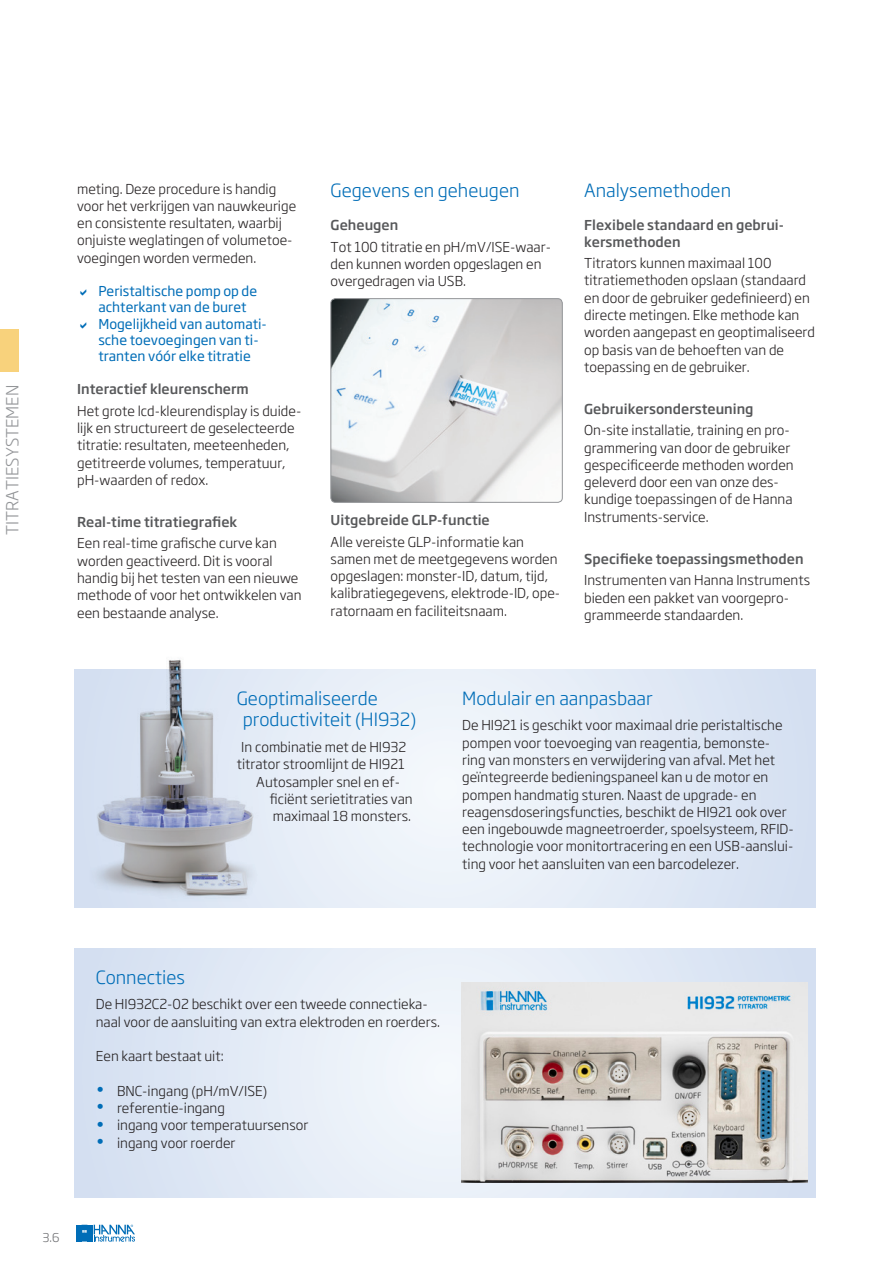
<style>
.page{position:relative;width:893px;height:1263px;background:#fff}
.page>*{position:absolute;margin:0;border:0;box-sizing:border-box;transform-origin:0 0}
.Titel_2{font:300 18px/21.6px "Soho Gothic Pro";color:#006db7}
.t1{font:300 16.5px "Soho Gothic Pro";color:#939598}
.t2{font:300 13.5px/17.2px "Soho Gothic Pro";color:#231f20}
.Titel_3{font:500 13.5px/16.2px "Soho Gothic Pro";color:#57585a}
.t3{font:13.5px/16.2px "Soho Gothic Pro";color:#006db7}
.t4{font:300 12px "Soho Gothic Pro";color:#6c6d70}
</style>
<div class="page">
<svg style="left:75px;top:948px;width:741px;height:249px;background:#e2eaf5"></svg>
<svg style="left:314px;top:669px;width:502px;height:238px;background:#e5ecf7"></svg>
<img style="left:74px;top:659px;width:240px;height:249px">
<img style="left:461px;top:983px;width:347px;height:199px">
<img style="left:331px;top:299px;width:231px;height:203px">
<div style="left:331px;top:298px;width:231px;height:204px;border:1px solid #939598;border-radius:5px"></div>
<svg style="left:77px;top:1224px;width:58px;height:18px"></svg>
<div style="left:0;top:329px;width:19px;height:43px;background:#f8d27c"></div>
<p class="t1" style="left:0;top:535px;width:152px;rotate:-90deg">TITRATIESYSTEMEN</p>
<p class="t2" style="left:77px;top:179px;width:221px">meting. Deze procedure is handig voor het verkrijgen van nauwkeurige en consistente resultaten, waarbij onjuiste weglatingen of volumetoe&shy;voegingen worden vermeden.</p>
<p class="t3" style="left:98px;top:282px;width:160px">Peristaltische pomp op de achterkant van de buret</p>
<p class="t3" style="left:98px;top:315px;width:170px">Mogelijkheid van automati&shy;sche toevoegingen van ti&shy;tranten vóór elke titratie</p>
<p class="Titel_3" style="left:77px;top:380px;width:173px">Interactief kleurenscherm</p>
<p class="t2" style="left:77px;top:401px;width:226px">Het grote lcd-kleurendisplay is duide&shy;lijk en structureert de geselecteerde titratie: resultaten, meeteenheden, getitreerde volumes, temperatuur, pH-waarden of redox.</p>
<p class="Titel_3" style="left:77px;top:513px;width:162px">Real-time titratiegrafiek</p>
<p class="t2" style="left:77px;top:534px;width:226px">Een real-time grafische curve kan worden geactiveerd. Dit is vooral handig bij het testen van een nieuwe methode of voor het ontwikkelen van een bestaande analyse.</p>
<p class="Titel_2" style="left:331px;top:179px;width:190px">Gegevens en geheugen</p>
<p class="Titel_3" style="left:331px;top:216px;width:69px">Geheugen</p>
<p class="t2" style="left:331px;top:237px;width:222px">Tot 100 titratie en pH/mV/ISE-waar&shy;den kunnen worden opgeslagen en overgedragen via USB.</p>
<p class="Titel_3" style="left:331px;top:511px;width:161px">Uitgebreide GLP-functie</p>
<p class="t2" style="left:331px;top:532px;width:231px">Alle vereiste GLP-informatie kan samen met de meetgegevens worden opgeslagen: monster-ID, datum, tijd, kalibratiegegevens, elektrode-ID, ope&shy;ratornaam en faciliteitsnaam.</p>
<p class="Titel_2" style="left:584px;top:179px;width:148px">Analysemethoden</p>
<p class="Titel_3" style="left:584px;top:216px;width:201px">Flexibele standaard en gebrui&shy;kersmethoden</p>
<p class="t2" style="left:584px;top:254px;width:232px">Titrators kunnen maximaal 100 titratiemethoden opslaan (standaard en door de gebruiker gedefinieerd) en directe metingen. Elke methode kan worden aangepast en geoptimaliseerd op basis van de behoeften van de toepassing en de gebruiker.</p>
<p class="Titel_3" style="left:584px;top:400px;width:171px">Gebruikersondersteuning</p>
<p class="t2" style="left:584px;top:421px;width:211px">On-site installatie, training en pro&shy;grammering van door de gebruiker gespecificeerde methoden worden geleverd door een van onze des&shy;kundige toepassingen of de Hanna<br>Instruments-service.</p>
<p class="Titel_3" style="left:584px;top:550px;width:221px">Specifieke toepassingsmethoden</p>
<p class="t2" style="left:584px;top:571px;width:227px">Instrumenten van Hanna Instruments bieden een pakket van voorgepro&shy;grammeerde standaarden.</p>
<p class="Titel_2" style="left:243px;top:686px;width:175px;text-indent:-6px">Geoptimaliseerde productiviteit (HI932)</p>
<p class="t2" style="left:241px;top:738px;width:167px">In combinatie met de HI932</p>
<p class="t2" style="left:237px;top:755px;width:170px">titrator stroomlijnt de HI921</p>
<p class="t2" style="left:256px;top:772px;width:145px">Autosampler snel en ef-</p>
<p class="t2" style="left:270px;top:789px;width:144px">ficiënt serietitraties van</p>
<p class="t2" style="left:273px;top:807px;width:140px">maximaal 18 monsters.</p>
<p class="Titel_2" style="left:462px;top:686px;width:192px">Modulair en aanpasbaar</p>
<p class="t2" style="left:462px;top:716px;width:333px">De HI921 is geschikt voor maximaal drie peristaltische pompen voor toevoeging van reagentia, bemonste&shy;ring van monsters en verwijdering van afval. Met het geïntegreerde bedieningspaneel kan u de motor en pompen handmatig sturen. Naast de upgrade- en reagensdoseringsfuncties, beschikt de HI921 ook over een ingebouwde magneetroerder, spoelsysteem, RFID&shy;technologie voor monitortracering en een USB-aanslui&shy;ting voor het aansluiten van een barcodelezer.</p>
<p class="t4" style="left:43px;top:1228px;width:19px">3.6</p>
<p class="Titel_2" style="left:96px;top:965px;width:91px">Connecties</p>
<p class="t2" style="left:96px;top:995px;width:346px">De HI932C2-02 beschikt over een tweede connectieka&shy;naal voor de aansluiting van extra elektroden en roerders.</p>
<p class="t2" style="left:96px;top:1047px;width:129px">Een kaart bestaat uit:</p>
<p class="t2" style="left:117px;top:1081px;width:152px">BNC-ingang (pH/mV/ISE)</p>
<p class="t2" style="left:117px;top:1099px;width:109px">referentie-ingang</p>
<p class="t2" style="left:117px;top:1116px;width:193px">ingang voor temperatuursensor</p>
<p class="t2" style="left:117px;top:1133px;width:120px">ingang voor roerder</p>
</div>
